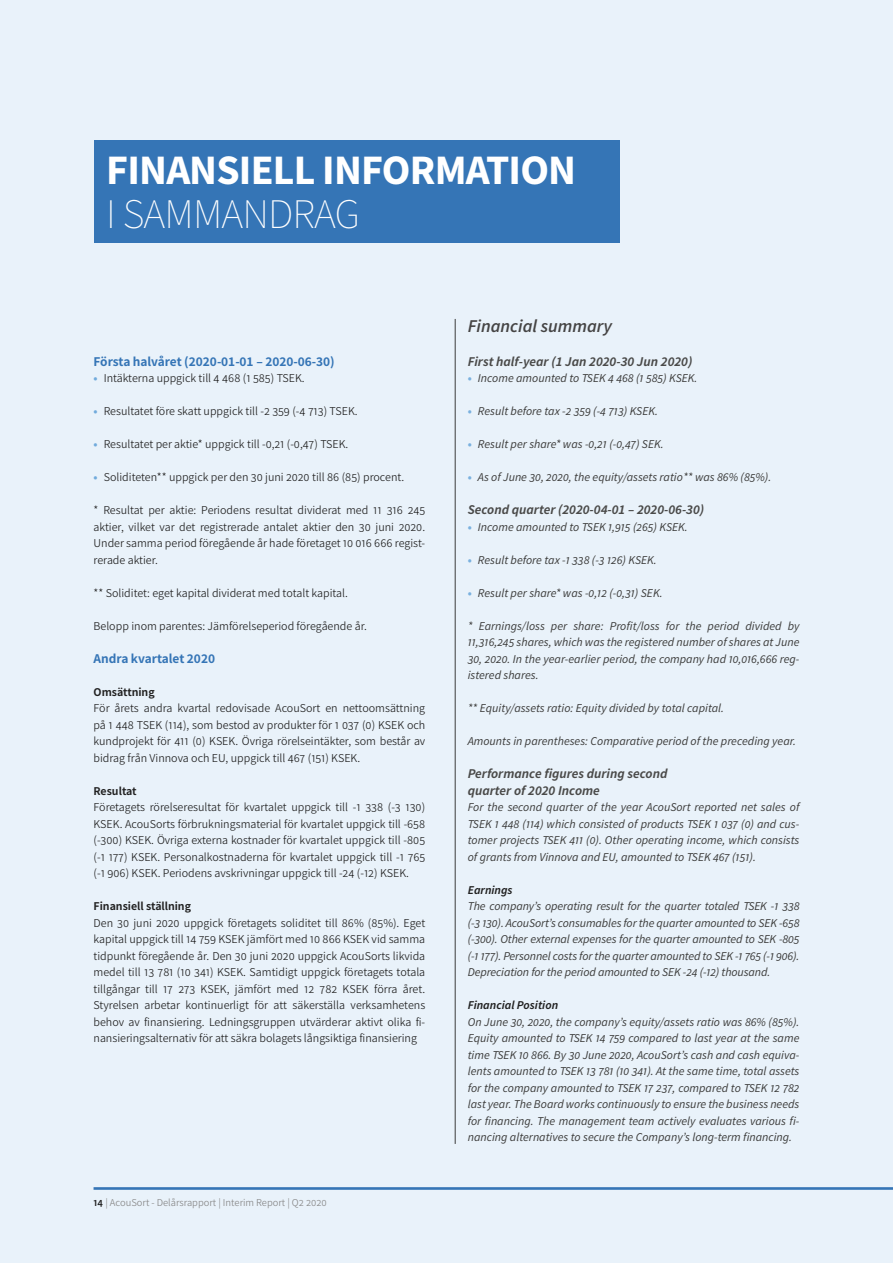
<style>
.page{position:relative;width:893px;height:1263px;background:#e9f2fa}
.page>*{position:absolute;margin:0;border:0;box-sizing:border-box;transform-origin:0 0}
.t1{font:42px/43.5px "Source Sans Variable";letter-spacing:.015em;color:#fff}
.H1_Eng{font:italic 18px "Source Sans Variable";letter-spacing:.035em;color:#454444}
.H3_Eng{font:italic 13.5px/16.5px "Source Sans Variable";letter-spacing:.045em;color:#4a4a49}
.t2{font:13.5px "Source Sans Variable";letter-spacing:.05em;color:#3575b6}
.Brödtext_Eng{font:italic 12px/16.5px "Source Sans Variable";letter-spacing:.02em;color:#3c3c3b;text-align:justify}
.Brödtext_Sve{font:12px/16.5px "Source Sans Variable";letter-spacing:.01em;color:#212121;text-align:justify}
.Brödtext_Sve-2{font:12px "Source Sans Variable";letter-spacing:.04em;color:#212121}
.H4_Eng{font:italic 12px "Source Sans Variable";letter-spacing:.04em;color:#212121}
.Brödtext_Sve-3{font:12px "Source Sans Variable";letter-spacing:.035em;color:#212121}
.t3{font:10.5px "Source Sans Variable";letter-spacing:.01em;color:#878787}
.s1{color:#71abdc}
.s2{color:#212121}
.s3{font-style:normal;color:#7ab1df}
</style>
<div class="page">
<hr style="left:94px;top:1187px;width:799px;height:3px;background:#3575b6">
<div style="left:94px;top:140px;width:525px;height:102px;background:#3575b6"></div>
<hr style="left:455px;top:319px;width:1px;height:825px;background:#3c3c3b">
<h1 class="t1" style="left:106px;top:149px;width:470px">FINANSIELL INFORMATION<br>I SAMMANDRAG</h1>
<h3 class="t2" style="left:94px;top:353px;width:242px">Första halvåret (2020-01-01 – 2020-06-30)</h3>
<p class="Brödtext_Sve" style="left:94px;top:370px;width:212px"><span class="s1">•</span> Intäkterna uppgick till 4 468 (1 585) TSEK.</p>
<p class="Brödtext_Sve" style="left:94px;top:403px;width:265px"><span class="s1">•</span> Resultatet före skatt uppgick till -2 359 (-4 713) TSEK.</p>
<p class="Brödtext_Sve" style="left:94px;top:436px;width:256px"><span class="s1">•</span> Resultatet per aktie* uppgick till -0,21 (-0,47) TSEK.</p>
<p class="Brödtext_Sve" style="left:94px;top:469px;width:312px"><span class="s1">•</span> Soliditeten** uppgick per den 30 juni 2020 till 86 (85) procent.</p>
<p class="Brödtext_Sve" style="left:94px;top:502px;width:333px">* Resultat per aktie: Periodens resultat dividerat med 11 316 245 aktier, vilket var det registrerade antalet aktier den 30 juni 2020.<br>Under samma period föregående år hade företaget 10 016 666 regist&shy;rerade aktier.</p>
<p class="Brödtext_Sve" style="left:94px;top:584px;width:256px">** Soliditet: eget kapital dividerat med totalt kapital.</p>
<p class="Brödtext_Sve" style="left:94px;top:617px;width:275px">Belopp inom parentes: Jämförelseperiod föregående år.</p>
<h3 class="t2" style="left:94px;top:650px;width:122px">Andra kvartalet 2020</h3>
<h4 class="Brödtext_Sve-2" style="left:94px;top:684px;width:62px">Omsättning</h4>
<p class="Brödtext_Sve" style="left:94px;top:700px;width:333px">För årets andra kvartal redovisade AcouSort en nettoomsättning på 1 448 TSEK (114), som bestod av produkter för 1 037 (0) KSEK och kundprojekt för 411 (0) KSEK. Övriga rörelseintäkter, som består av bidrag från Vinnova och EU, uppgick till 467 (151) KSEK.</p>
<h4 class="Brödtext_Sve-3" style="left:94px;top:783px;width:44px">Resultat</h4>
<p class="Brödtext_Sve" style="left:94px;top:799px;width:333px">Företagets rörelseresultat för kvartalet uppgick till -1 338 (-3 130)<br>KSEK. AcouSorts förbrukningsmaterial för kvartalet uppgick till -658 (-300) KSEK. Övriga externa kostnader för kvartalet uppgick till -805 (-1 177) KSEK. Personalkostnaderna för kvartalet uppgick till -1 765 (-1 906) KSEK. Periodens avskrivningar uppgick till -24 (-12) KSEK.</p>
<h4 class="Brödtext_Sve-2" style="left:94px;top:899px;width:98px">Finansiell ställning</h4>
<p class="Brödtext_Sve" style="left:94px;top:914px;width:333px">Den 30 juni 2020 uppgick företagets soliditet till 86% (85%). Eget kapital uppgick till 14 759 KSEK jämfört med 10 866 KSEK vid samma tidpunkt föregående år. Den 30 juni 2020 uppgick AcouSorts likvida medel till 13 781 (10 341) KSEK. Samtidigt uppgick företagets totala tillgångar till 17 273 KSEK, jämfört med 12 782 KSEK förra året.<br>Styrelsen arbetar kontinuerligt för att säkerställa verksamhetens behov av finansiering. Ledningsgruppen utvärderar aktivt olika fi&shy;nansieringsalternativ för att säkra bolagets långsiktiga finansiering</p>
<p class="t3" style="left:94px;top:1196px;width:235px"><span class="s2">14</span> | AcouSort - Delårsrapport | Interim Report | Q2 2020</p>
<p class="H1_Eng" style="left:468px;top:316px;width:145px">Financial summary</p>
<p class="H3_Eng" style="left:468px;top:353px;width:225px">First half-year (1 Jan 2020-30 Jun 2020)</p>
<p class="Brödtext_Eng" style="left:468px;top:370px;width:231px"><span class="s3">•</span> Income amounted to TSEK 4 468 (1 585) KSEK.</p>
<p class="Brödtext_Eng" style="left:468px;top:403px;width:191px"><span class="s3">•</span> Result before tax -2 359 (-4 713) KSEK.</p>
<p class="Brödtext_Eng" style="left:468px;top:436px;width:197px"><span class="s3">•</span> Result per share* was -0,21 (-0,47) SEK.</p>
<p class="Brödtext_Eng" style="left:468px;top:469px;width:305px"><span class="s3">•</span> As of June 30, 2020, the equity/assets ratio** was 86% (85%).</p>
<p class="H3_Eng" style="left:468px;top:501px;width:237px">Second quarter (2020-04-01 – 2020-06-30)</p>
<p class="Brödtext_Eng" style="left:468px;top:518px;width:221px"><span class="s3">•</span> Income amounted to TSEK 1,915 (265) KSEK.</p>
<p class="Brödtext_Eng" style="left:468px;top:551px;width:190px"><span class="s3">•</span> Result before tax -1 338 (-3 126) KSEK.</p>
<p class="Brödtext_Eng" style="left:468px;top:584px;width:196px"><span class="s3">•</span> Result per share* was -0,12 (-0,31) SEK.</p>
<p class="Brödtext_Eng" style="left:468px;top:617px;width:333px">* Earnings/loss per share: Profit/loss for the period divided by 11,316,245 shares, which was the registered number of shares at June 30, 2020. In the year-earlier period, the company had 10,016,666 reg&shy;istered shares.</p>
<p class="Brödtext_Eng" style="left:468px;top:700px;width:257px">** Equity/assets ratio: Equity divided by total capital.</p>
<p class="Brödtext_Eng" style="left:468px;top:733px;width:329px">Amounts in parentheses: Comparative period of the preceding year.</p>
<p class="H3_Eng" style="left:468px;top:765px;width:201px">Performance figures during second quarter of 2020 Income</p>
<p class="Brödtext_Eng" style="left:468px;top:799px;width:333px">For the second quarter of the year AcouSort reported net sales of TSEK 1 448 (114) which consisted of products TSEK 1 037 (0) and cus&shy;tomer projects TSEK 411 (0). Other operating income, which consists of grants from Vinnova and EU, amounted to TSEK 467 (151).</p>
<p class="H4_Eng" style="left:468px;top:882px;width:46px">Earnings</p>
<p class="Brödtext_Eng" style="left:468px;top:898px;width:333px">The company’s operating result for the quarter totaled TSEK -1 338 (-3 130). AcouSort’s consumables for the quarter amounted to SEK -658 (-300). Other external expenses for the quarter amounted to SEK -805 (-1 177). Personnel costs for the quarter amounted to SEK -1 765 (-1 906).<br>Depreciation for the period amounted to SEK -24 (-12) thousand.</p>
<p class="H4_Eng" style="left:468px;top:998px;width:91px">Financial Position</p>
<p class="Brödtext_Eng" style="left:468px;top:1013px;width:333px">On June 30, 2020, the company’s equity/assets ratio was 86% (85%).<br>Equity amounted to TSEK 14 759 compared to last year at the same time TSEK 10 866. By 30 June 2020, AcouSort’s cash and cash equiva&shy;lents amounted to TSEK 13 781 (10 341). At the same time, total assets for the company amounted to TSEK 17 237, compared to TSEK 12 782 last year. The Board works continuously to ensure the business needs for financing. The management team actively evaluates various fi&shy;nancing alternatives to secure the Company’s long-term financing.</p>
</div>
